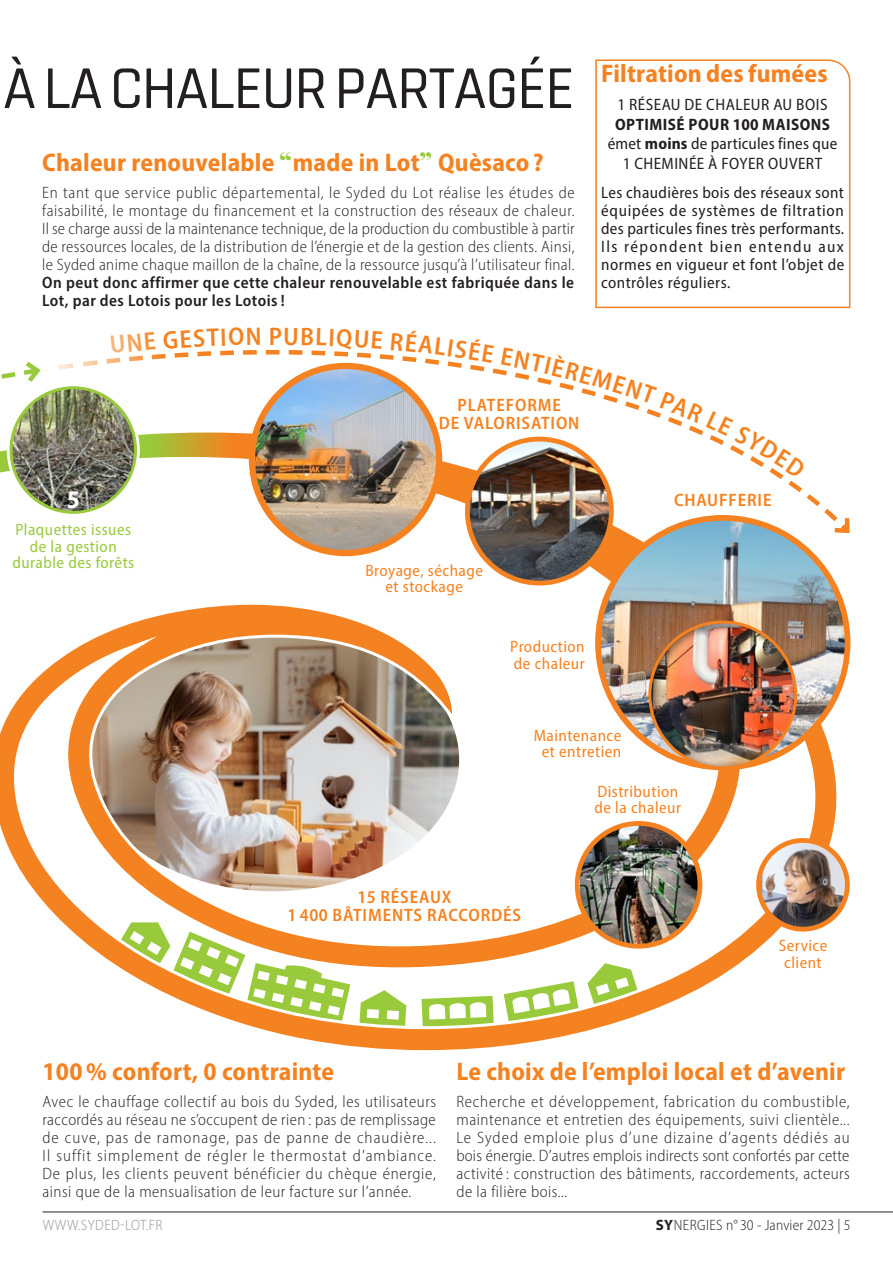
<style>
.page{position:relative;width:893px;height:1263px;background:#fff}
.page>*{position:absolute;margin:0;border:0;box-sizing:border-box;transform-origin:0 0}
.t1{font:500 61.5px "Rajdhani";letter-spacing:-.025em;color:#231f20}
.t2{font:700 semi-condensed 25.5px "Myriad Pro";letter-spacing:.01em;color:#f58220}
.t3{font:700 semi-condensed 25.5px "Myriad Pro";color:#fff}
.t4{font:600 semi-condensed 25.5px "Myriad Pro";color:#f58220}
.t5{font:600 semi-condensed 18px/18px "Myriad Pro";letter-spacing:.05em;color:#f58220;text-align:center}
.t6{font:300 semi-condensed 16.5px/18px "Myriad Pro";letter-spacing:.03em;color:#231f20;text-align:justify}
.t7{font:semi-condensed 16.5px/18px "Myriad Pro";letter-spacing:.03em;color:#231f20;text-align:justify}
.t8{font:semi-condensed 16.5px/16.5px "Myriad Pro";letter-spacing:.03em;color:#f58220;text-align:center}
.t9{font:600 semi-condensed 16.5px/18px "Myriad Pro";letter-spacing:.03em;color:#231f20}
.t10{font:semi-condensed 16.5px/19.5px "Myriad Pro";letter-spacing:.01em;color:#231f20;text-align:center}
.t11{font:semi-condensed 16.5px/16.5px "Myriad Pro";letter-spacing:.03em;color:#99ca3b;text-align:center}
.t12{font:300 semi-condensed 15px "Myriad Pro";letter-spacing:.01em;color:#231f20}
.t13{font:300 semi-condensed 15px "Myriad Pro";letter-spacing:.03em;color:#939598}
.s1{font-family:"Elephant";font-weight:400;font-stretch:normal;color:#99ca3b}
.s2{font-weight:700}
.s3{font-weight:700;font-stretch:normal}
</style>
<div class="page">
<svg style="left:595px;top:59px;width:256px;height:250px"></svg>
<svg style="left:0;top:537px;width:851px;height:514px"></svg>
<svg style="left:0;top:537px;width:680px;height:258px"></svg>
<img style="left:580px;top:823px;width:120px;height:123px">
<div style="left:575px;top:821px;width:127px;height:127px;border:5px solid #f58220;border-radius:50%"></div>
<img style="left:467px;top:439px;width:144px;height:144px;border-radius:72px">
<img style="left:252px;top:366px;width:187px;height:187px;border-radius:94px">
<img style="left:759px;top:840px;width:88px;height:89px;border-radius:44px">
<div style="left:756px;top:838px;width:94px;height:93px;border:5px solid #f58220;border-radius:50%"></div>
<img style="left:598px;top:518px;width:250px;height:249px;border-radius:125px">
<div style="left:650px;top:619px;width:148px;height:149px;background:#231f20;opacity:.75"></div>
<div style="left:648px;top:621px;width:149px;height:148px;border:3px solid #f58220;border-radius:50%"></div>
<svg style="left:129px;top:350px;width:262px;height:7px"></svg>
<img style="left:78px;top:357px;width:755px;height:180px">
<svg style="left:830px;top:514px;width:20px;height:21px"></svg>
<svg style="left:0;top:361px;width:78px;height:308px"></svg>
<hr style="left:43px;top:1212px;width:850px;height:1px;background:#231f20">
<svg style="left:129px;top:350px;width:27px;height:3px"></svg>
<svg style="left:391px;top:355px;width:103px;height:8px"></svg>
<svg style="left:501px;top:357px;width:305px;height:121px"></svg>
<h1 class="t1" style="left:3px;top:53px;width:573px">À LA CHALEUR PARTAGÉE</h1>
<h2 class="t2" style="left:42px;top:146px;width:503px">Chaleur renouvelable <span class="s1">“</span>made in Lot<span class="s1">”</span> Quèsaco ?</h2>
<p class="t6" style="left:42px;top:183px;width:534px">En tant que service public départemental, le Syded du Lot réalise les études de faisabilité, le montage du financement et la construction des réseaux de chaleur.<br>Il se charge aussi de la maintenance technique, de la production du combustible à partir de ressources locales, de la distribution de l’énergie et de la gestion des clients. Ainsi, le Syded anime chaque maillon de la chaîne, de la ressource jusqu’à l’utilisateur final.</p>
<p class="t9" style="left:42px;top:273px;width:533px">On peut donc affirmer que cette chaleur renouvelable est fabriquée dans le<br>Lot, par des Lotois pour les Lotois !</p>
<h2 class="t4" style="left:269px;top:320px;width:15px">P</h2>
<p class="t5" style="left:439px;top:395px;width:142px">PLATEFORME<br>DE VALORISATION</p>
<h2 class="t2" style="left:601px;top:57px;width:228px">Filtration des fumées</h2>
<p class="t7" style="left:617px;top:96px;width:211px">1 RÉSEAU DE CHALEUR AU BOIS</p>
<p class="t10" style="left:608px;top:114px;width:231px"><span class="s2">OPTIMISÉ POUR 100 MAISONS </span>émet <span class="s2">moins</span> de particules fines que<br>1 CHEMINÉE À FOYER OUVERT</p>
<p class="t7" style="left:601px;top:183px;width:245px">Les chaudières bois des réseaux sont équipées de systèmes de filtration des particules fines très performants.<br>Ils répondent bien entendu aux normes en vigueur et font l’objet de contrôles réguliers.</p>
<h2 class="t3" style="left:67px;top:483px;width:15px">5</h2>
<p class="t11" style="left:12px;top:521px;width:123px">Plaquettes issues de la gestion durable des forêts</p>
<p class="t8" style="left:365px;top:562px;width:119px">Broyage, séchage et stockage</p>
<p class="t8" style="left:510px;top:638px;width:76px;text-align:left">Production de chaleur</p>
<p class="t5" style="left:674px;top:490px;width:99px">CHAUFFERIE</p>
<p class="t8" style="left:534px;top:727px;width:89px">Maintenance et entretien</p>
<p class="t5" style="left:288px;top:888px;width:235px">15 RÉSEAUX<br>1 400 BÂTIMENTS RACCORDÉS</p>
<p class="t8" style="left:594px;top:783px;width:88px;text-align:left">Distribution de la chaleur</p>
<p class="t8" style="left:779px;top:937px;width:50px">Service client</p>
<h2 class="t2" style="left:43px;top:1055px;width:293px">100 % confort, 0 contrainte</h2>
<p class="t6" style="left:43px;top:1092px;width:395px">Avec le chauffage collectif au bois du Syded, les utilisateurs raccordés au réseau ne s’occupent de rien : pas de remplissage de cuve, pas de ramonage, pas de panne de chaudière...<br>Il suffit simplement de régler le thermostat d’ambiance.<br>De plus, les clients peuvent bénéficier du chèque énergie, ainsi que de la mensualisation de leur facture sur l’année.</p>
<h2 class="t2" style="left:456px;top:1055px;width:390px">Le choix de l’emploi local et d’avenir</h2>
<p class="t6" style="left:456px;top:1092px;width:395px">Recherche et développement, fabrication du combustible, maintenance et entretien des équipements, suivi clientèle...<br>Le Syded emploie plus d’une dizaine d’agents dédiés au bois énergie. D’autres emplois indirects sont confortés par cette activité : construction des bâtiments, raccordements, acteurs de la filière bois...</p>
<p class="t13" style="left:43px;top:1216px;width:121px">WWW.SYDED-LOT.FR</p>
<p class="t12" style="left:656px;top:1216px;width:196px"><span class="s3">SY</span>NERGIES n° 30 - Janvier 2023 | 5</p>
</div>
